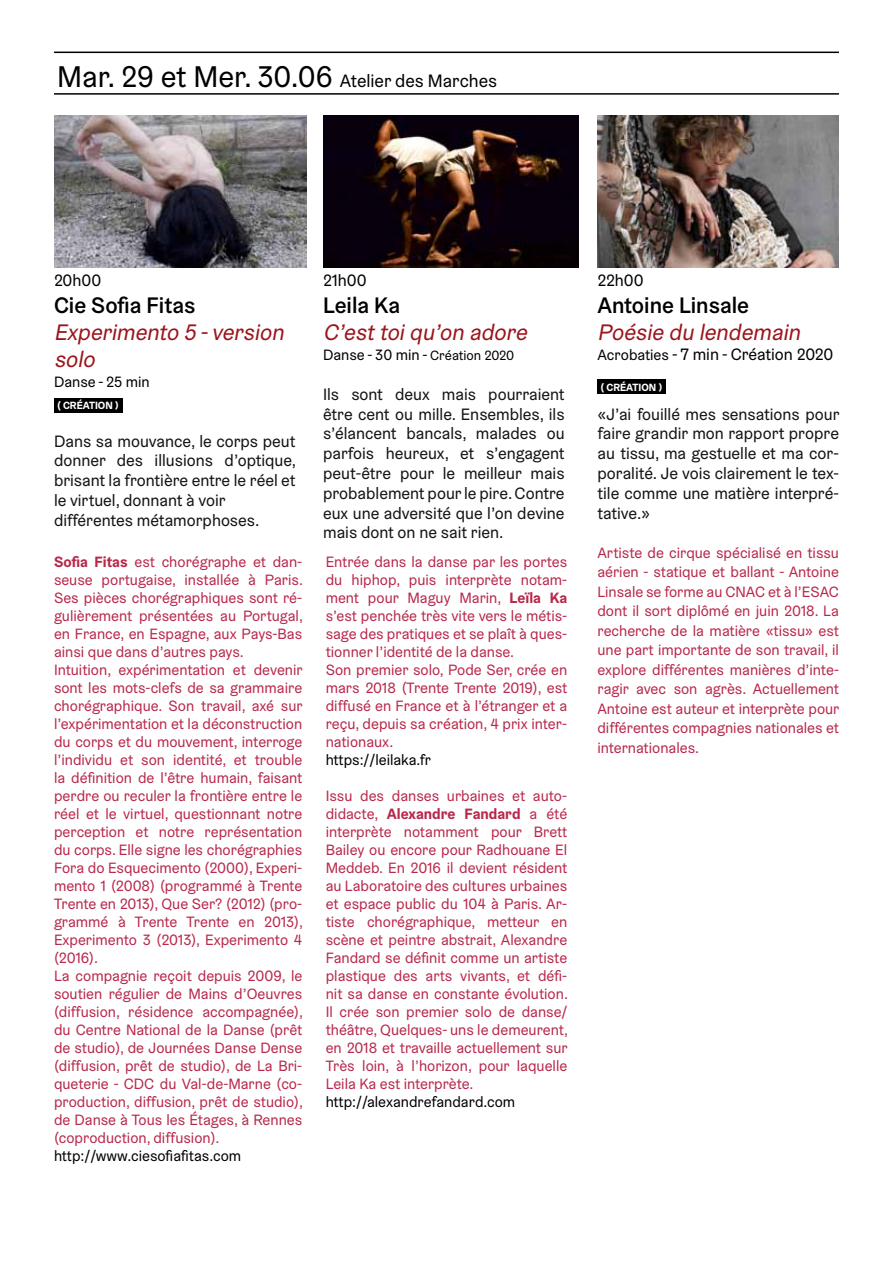
<style>
.page{position:relative;width:893px;height:1263px;background:#fff}
.page>*{position:absolute;margin:0;border:0;box-sizing:border-box;transform-origin:0 0}
.t1{font:30px "Graebenbach";color:#000}
.t2{font:italic 22.5px/27px "Graebenbach";color:#9b141b}
.t3{font:500 22.5px "Graebenbach";color:#000}
.t4{font:16.5px/19.8px "Graebenbach";color:#111211;text-align:justify}
.t5{font:16.5px "Graebenbach";color:#000}
.t6{font:15px/18px "Graebenbach";color:#b8284b;text-align:justify}
.t7{font:15px "Graebenbach";color:#000}
.t8{font:700 10.5px "Graebenbach";color:#fff}
.s1{font-size:18px}
.s2{font-weight:700}
.s3{font-size:13.5px}
.s4{font-size:15px}
</style>
<div class="page">
<hr style="left:54px;top:52px;width:785px;height:1px;background:#000">
<hr style="left:54px;top:93px;width:785px;height:2px;background:#000">
<img style="left:323px;top:115px;width:255px;height:153px">
<img style="left:54px;top:115px;width:252px;height:153px">
<img style="left:597px;top:115px;width:242px;height:153px">
<div style="left:597px;top:380px;width:69px;height:14px;background:#000"></div>
<div style="left:54px;top:399px;width:68px;height:14px;background:#000"></div>
<h1 class="t1" style="left:57px;top:58px;width:441px">Mar. 29 et Mer. 30.06 <span class="s1">Atelier des Marches</span></h1>
<p class="t5" style="left:54px;top:270px;width:49px">20h00</p>
<h2 class="t3" style="left:54px;top:291px;width:143px">Cie Sofia Fitas</h2>
<h2 class="t2" style="left:54px;top:319px;width:236px">Experimento 5 -version solo</h2>
<p class="t7" style="left:54px;top:373px;width:97px">Danse - 25 min</p>
<p class="t8" style="left:57px;top:399px;width:20px">( Création</p>
<p class="t8" style="left:115px;top:399px;width:5px">)</p>
<p class="t4" style="left:54px;top:431px;width:244px;text-align:left">Dans sa mouvance, le corps peut donner des illusions d’optique, brisant la frontière entre le réel et le virtuel, donnant à voir différentes métamorphoses.</p>
<p class="t6" style="left:54px;top:553px;width:250px;text-align:left"><span class="s2">Sofia Fitas</span> est chorégraphe et dan&shy;seuse portugaise, installée à Paris.<br>Ses pièces chorégraphiques sont ré&shy;gulièrement présentées au Portugal, en France, en Espagne, aux Pays-Bas ainsi que dans d’autres pays.<br>Intuition, expérimentation et devenir sont les mots-clefs de sa grammaire chorégraphique. Son travail, axé sur l’expérimentation et la déconstruction du corps et du mouvement, interroge l’individu et son identité, et trouble la définition de l’être humain, faisant perdre ou reculer la frontière entre le réel et le virtuel, questionnant notre perception et notre représentation du corps. Elle signe les chorégraphies Fora do Esquecimento (2000), Experi&shy;mento 1 (2008) (programmé à Trente Trente en 2013), Que Ser? (2012) (pro&shy;grammé à Trente Trente en 2013), Experimento 3 (2013), Experimento 4 (2016).<br>La compagnie reçoit depuis 2009, le soutien régulier de Mains d’Oeuvres (diffusion, résidence accompagnée), du Centre National de la Danse (prêt de studio), de Journées Danse Dense (diffusion, prêt de studio), de La Bri&shy;queterie - CDC du Val-de-Marne (co&shy;production, diffusion, prêt de studio), de Danse à Tous les Étages, à Rennes (coproduction, diffusion).</p>
<p class="t7" style="left:54px;top:1147px;width:189px">http://www.ciesofiafitas.com</p>
<p class="t5" style="left:323px;top:270px;width:45px">21h00</p>
<h2 class="t3" style="left:323px;top:291px;width:79px">Leila Ka</h2>
<h2 class="t2" style="left:323px;top:319px;width:210px">C’esttoiqu’on adore</h2>
<p class="t7" style="left:323px;top:346px;width:193px">Danse - 30 min - <span class="s3">Création 2020</span></p>
<p class="t4" style="left:323px;top:384px;width:243px">Ils sont deux mais pourraient être cent ou mille. Ensembles, ils s’élancent bancals, malades ou parfois heureux, et s’engagent peut-être pour le meilleur mais probablement pour le pire. Contre eux une adversité que l’on devine mais dont on ne sait rien.</p>
<p class="t6" style="left:326px;top:553px;width:243px;text-align:left">Entrée dans la danse par les portes du hiphop, puis interprète notam&shy;ment pour Maguy Marin, <span class="s2">Leïla Ka </span>s’est penchée très vite vers le métis&shy;sage des pratiques et se plaît à ques&shy;tionner l’identité de la danse.<br>Son premier solo, Pode Ser, crée en mars 2018 (Trente Trente 2019), est diffusé en France et à l’étranger et a reçu, depuis sa création, 4 prix inter&shy;nationaux.</p>
<p class="t7" style="left:326px;top:751px;width:107px">https://leilaka.fr</p>
<p class="t6" style="left:326px;top:787px;width:244px">Issu des danses urbaines et auto&shy;didacte, <span class="s2">Alexandre Fandard</span> a été interprète notamment pour Brett Bailey ou encore pour Radhouane El Meddeb. En 2016 il devient résident au Laboratoire des cultures urbaines et espace public du 104 à Paris. Ar&shy;tiste chorégraphique, metteur en scène et peintre abstrait, Alexandre Fandard se définit comme un artiste plastique des arts vivants, et défi&shy;nit sa danse en constante évolution.<br>Il crée son premier solo de danse/ théâtre, Quelques- uns le demeurent, en 2018 et travaille actuellement sur Très loin, à l’horizon, pour laquelle Leila Ka est interprète.</p>
<p class="t7" style="left:326px;top:1093px;width:191px">http://alexandrefandard.com</p>
<p class="t5" style="left:597px;top:270px;width:48px">22h00</p>
<h2 class="t3" style="left:597px;top:291px;width:153px">Antoine Linsale</h2>
<h2 class="t2" style="left:597px;top:319px;width:209px">Poésie du lendemain</h2>
<p class="t5" style="left:597px;top:344px;width:237px"><span class="s4">Acrobaties</span> - 7 min - Création 2020</p>
<p class="t8" style="left:600px;top:380px;width:20px">( Création</p>
<p class="t8" style="left:659px;top:380px;width:5px">)</p>
<p class="t4" style="left:597px;top:404px;width:243px">«J’ai fouillé mes sensations pour faire grandir mon rapport propre au tissu, ma gestuelle et ma cor&shy;poralité. Je vois clairement le tex&shy;tile comme une matière interpré&shy;tative.»</p>
<p class="t6" style="left:597px;top:543px;width:243px;line-height:19.5px">Artiste de cirque spécialisé en tissu aérien - statique et ballant - Antoine Linsale se forme au CNAC et à l’ESAC dont il sort diplômé en juin 2018. La recherche de la matière «tissu» est une part importante de son travail, il explore différentes manières d’inte&shy;ragir avec son agrès. Actuellement Antoine est auteur et interprète pour différentes compagnies nationales et internationales.</p>
</div>
